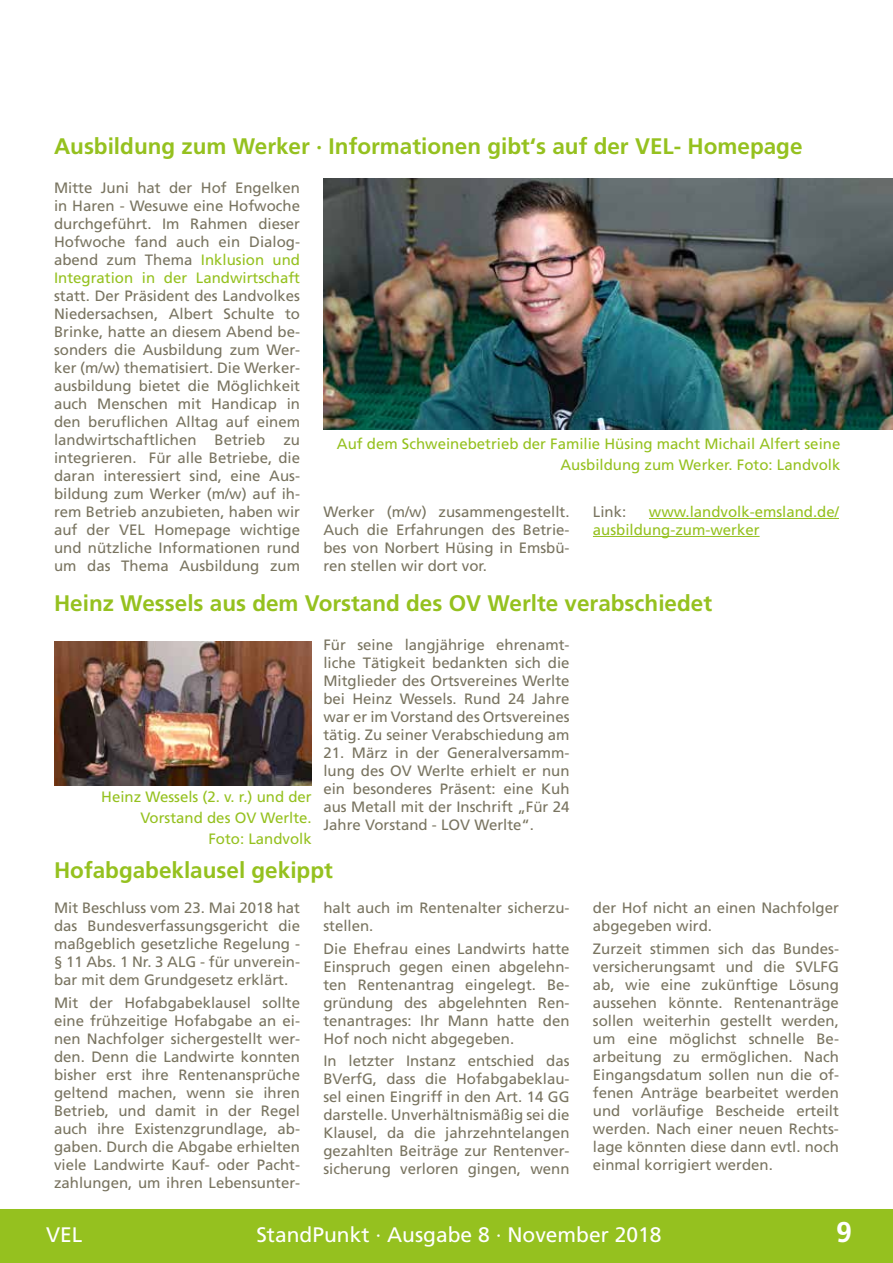
<style>
.page{position:relative;width:893px;height:1263px;background:#fff}
.page>*{position:absolute;margin:0;border:0;box-sizing:border-box;transform-origin:0 0}
.t1{font:700 28.5px "Frutiger LT Std";color:#fff}
.t2{font:700 22.5px "Frutiger LT Std";color:#95c11f}
.t3{font:21px "Frutiger LT Std";color:#fff}
.t4{font:15px/18px "Frutiger LT Std";color:#797460;text-align:justify}
.t5{font:15px/21px "Frutiger LT Std";color:#95c11f;text-align:right}
.s1{color:#95c11f}
</style>
<div class="page">
<div style="left:0;top:1209px;width:893px;height:54px;background:#95c11f"></div>
<hr style="left:649px;top:518px;width:190px;height:1px;background:#95c11f">
<hr style="left:593px;top:536px;width:167px;height:1px;background:#95c11f">
<img style="left:323px;top:179px;width:570px;height:251px">
<img style="left:54px;top:641px;width:258px;height:145px">
<h2 class="t2" style="left:54px;top:133px;width:750px">Ausbildung zum Werker · Informationen gibt‘s auf der VEL- Homepage</h2>
<p class="t4" style="left:54px;top:179px;width:248px">Mitte Juni hat der Hof Engelken in Haren - Wesuwe eine Hofwoche durchgeführt. Im Rahmen dieser Hofwoche fand auch ein Dialog&shy;abend zum Thema <span class="s1">Inklusion und Integration in der Landwirtschaft</span></p>
<p class="t4" style="left:54px;top:287px;width:248px">statt. Der Präsident des Landvolkes Niedersachsen, Albert Schulte to Brinke, hatte an diesem Abend be&shy;sonders die Ausbildung zum Wer&shy;ker (m/w) thematisiert. Die Werker&shy;ausbildung bietet die Möglichkeit auch Menschen mit Handicap in den beruflichen Alltag auf einem landwirtschaftlichen Betrieb zu integrieren. Für alle Betriebe, die daran interessiert sind, eine Aus&shy;bildung zum Werker (m/w) auf ih&shy;rem Betrieb anzubieten, haben wir auf der VEL Homepage wichtige und nützliche Informationen rund um das Thema Ausbildung zum</p>
<p class="t5" style="left:337px;top:433px;width:505px">Auf dem Schweinebetrieb der Familie Hüsing macht Michail Alfert seine<br>Ausbildung zum Werker. Foto: Landvolk</p>
<p class="t4" style="left:323px;top:503px;width:248px">Werker (m/w) zusammengestellt.<br>Auch die Erfahrungen des Betrie&shy;bes von Norbert Hüsing in Emsbü&shy;ren stellen wir dort vor.</p>
<p class="t4" style="left:593px;top:503px;width:35px">Link:</p>
<p class="t5" style="left:593px;top:503px;width:248px;line-height:18px;text-align:left;text-indent:56px">www.landvolk-emsland.de/ ausbildung-zum-werker</p>
<h2 class="t2" style="left:54px;top:590px;width:660px">Heinz Wessels aus dem Vorstand des OV Werlte verabschiedet</h2>
<p class="t4" style="left:323px;top:636px;width:248px">Für seine langjährige ehrenamt&shy;liche Tätigkeit bedankten sich die Mitglieder des Ortsvereines Werlte bei Heinz Wessels. Rund 24 Jahre war er im Vorstand des Ortsvereines tätig. Zu seiner Verabschiedung am</p>
<p class="t4" style="left:323px;top:744px;width:248px">21. März in der Generalversamm&shy;lung des OV Werlte erhielt er nun ein besonderes Präsent: eine Kuh aus Metall mit der Inschrift „Für 24<br>Jahre Vorstand - LOV Werlte“.</p>
<h2 class="t2" style="left:54px;top:857px;width:280px">Hofabgabeklausel gekippt</h2>
<p class="t4" style="left:54px;top:899px;width:248px">Mit Beschluss vom 23. Mai 2018 hat das Bundesverfassungsgericht die maßgeblich gesetzliche Regelung - § 11 Abs. 1 Nr. 3 ALG - für unverein&shy;bar mit dem Grundgesetz erklärt.</p>
<p class="t4" style="left:54px;top:993px;width:248px">Mit der Hofabgabeklausel sollte eine frühzeitige Hofabgabe an ei&shy;nen Nachfolger sichergestellt wer&shy;den. Denn die Landwirte konnten bisher erst ihre Rentenansprüche geltend machen, wenn sie ihren Betrieb, und damit in der Regel auch ihre Existenzgrundlage, ab&shy;gaben. Durch die Abgabe erhielten viele Landwirte Kauf- oder Pacht&shy;zahlungen, um ihren Lebensunter-</p>
<p class="t5" style="left:101px;top:786px;width:212px">Heinz Wessels (2. v. r.) und der<br>Vorstand des OV Werlte.<br>Foto: Landvolk</p>
<p class="t4" style="left:593px;top:899px;width:248px">der Hof nicht an einen Nachfolger abgegeben wird.</p>
<p class="t4" style="left:593px;top:939px;width:248px">Zurzeit stimmen sich das Bundes&shy;versicherungsamt und die SVLFG ab, wie eine zukünftige Lösung aussehen könnte. Rentenanträge sollen weiterhin gestellt werden, um eine möglichst schnelle Be&shy;arbeitung zu ermöglichen. Nach Eingangsdatum sollen nun die of&shy;fenen Anträge bearbeitet werden und vorläufige Bescheide erteilt werden. Nach einer neuen Rechts&shy;lage könnten diese dann evtl. noch einmal korrigiert werden.</p>
<p class="t4" style="left:323px;top:899px;width:248px">halt auch im Rentenalter sicherzu&shy;stellen.</p>
<p class="t4" style="left:323px;top:939px;width:248px">Die Ehefrau eines Landwirts hatte Einspruch gegen einen abgelehn&shy;ten Rentenantrag eingelegt. Be&shy;gründung des abgelehnten Ren&shy;tenantrages: Ihr Mann hatte den Hof noch nicht abgegeben.</p>
<p class="t4" style="left:323px;top:1052px;width:248px">In letzter Instanz entschied das BVerfG, dass die Hofabgabeklau&shy;sel einen Eingriff in den Art. 14 GG darstelle. Unverhältnismäßig sei die Klausel, da die jahrzehntelangen gezahlten Beiträge zur Rentenver&shy;sicherung verloren gingen, wenn</p>
<h3 class="t3" style="left:46px;top:1222px;width:38px">VEL</h3>
<h3 class="t3" style="left:256px;top:1222px;width:406px">StandPunkt · Ausgabe 8 · November 2018</h3>
<h1 class="t1" style="left:836px;top:1215px;width:17px">9</h1>
</div>
